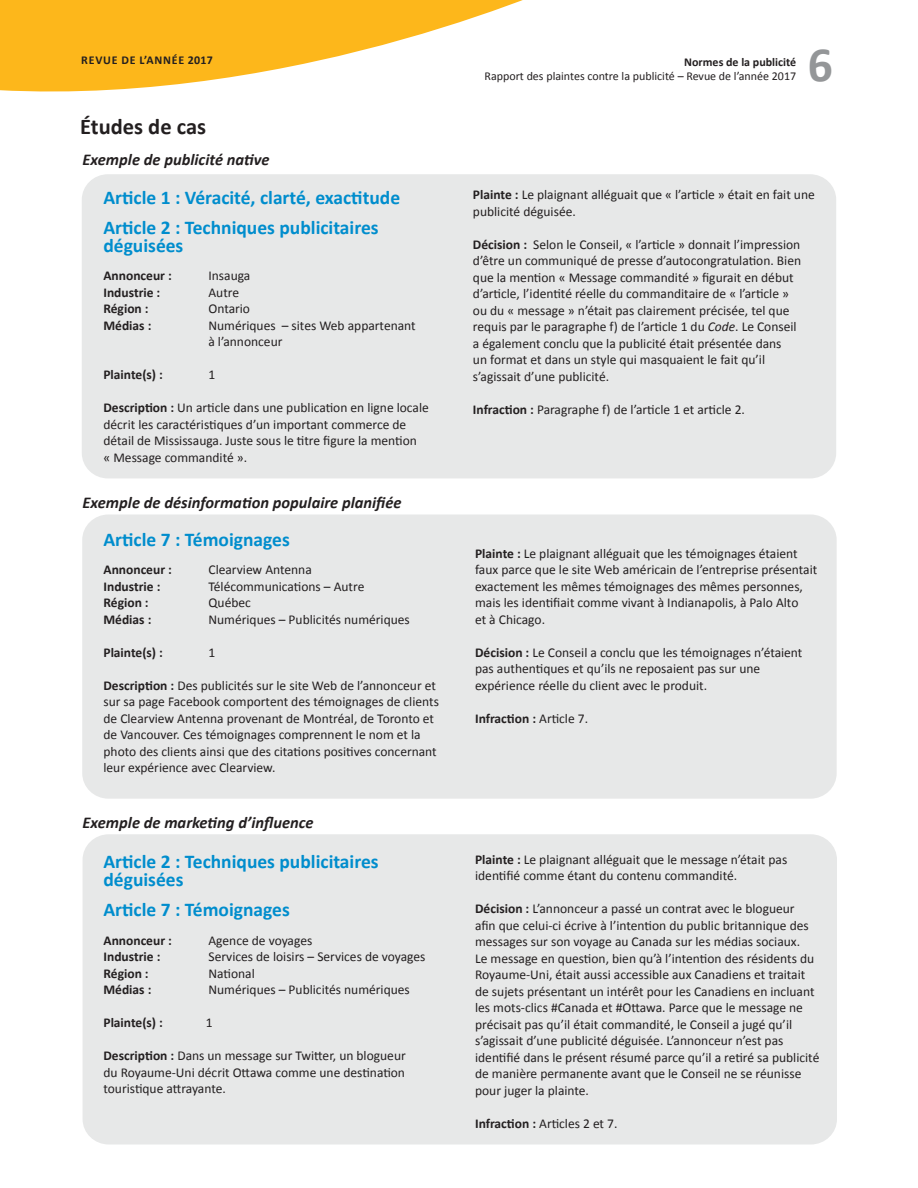
<style>
.page{position:relative;width:918px;height:1188px;background:#fff}
.page>*{position:absolute;margin:0;border:0;box-sizing:border-box;transform-origin:0 0}
.t1{font:700 49.5px "Calibri";color:#949698}
.t2{font:700 22.5px "Calibri";color:#231f20}
.t3{font:700 19.5px/30px "Calibri";color:#008dcd}
.t4{font:italic 700 16.5px "Calibri";color:#231f20}
.t5{font:13.5px/16.5px "Calibri";color:#231f20}
.t6{font:700 13.5px "Calibri";color:#231f20}
.t7{font:12px "Calibri";color:#231f20}
.t8{font:700 12px "Calibri";color:#231f20}
.t9{font:700 12px "Calibri";letter-spacing:.065em;color:#231f20}
.s1{font-weight:700}
.s2{font-style:italic}
.s3{font-weight:400}
</style>
<div class="page">
<svg style="left:0;top:0;width:523px;height:92px;fill:#fdb71b"></svg>
<div style="left:82px;top:174px;width:754px;height:304px;background:#e7e8e8;border-radius:26px"></div>
<div style="left:82px;top:515px;width:755px;height:284px;background:#e7e8e8;border-radius:26px"></div>
<div style="left:83px;top:834px;width:754px;height:311px;background:#e7e8e8;border-radius:26px"></div>
<p class="t9" style="left:81px;top:52px;width:133px">REVUE DE L’ANNÉE 2017</p>
<h2 class="t2" style="left:80px;top:112px;width:127px">Études de cas</h2>
<p class="t4" style="left:83px;top:150px;width:189px">Exemple de publicité native</p>
<h3 class="t3" style="left:103px;top:182px;width:298px">Article 1 : Véracité, clarté, exactitude<br>Article 2 : Techniques publicitaires</h3>
<h3 class="t3" style="left:103px;top:230px;width:81px">déguisées</h3>
<p class="t6" style="left:103px;top:267px;width:70px">Annonceur :</p>
<p class="t5" style="left:208px;top:267px;width:43px">Insauga</p>
<p class="t6" style="left:103px;top:283px;width:58px">Industrie :</p>
<p class="t5" style="left:208px;top:284px;width:32px">Autre</p>
<p class="t6" style="left:103px;top:300px;width:47px">Région :</p>
<p class="t5" style="left:208px;top:300px;width:43px">Ontario</p>
<p class="t6" style="left:103px;top:316px;width:49px">Médias :</p>
<p class="t5" style="left:208px;top:317px;width:209px">Numériques – sites Web appartenant à l’annonceur</p>
<p class="t6" style="left:103px;top:366px;width:61px">Plainte(s) :</p>
<p class="t5" style="left:208px;top:366px;width:8px">1</p>
<p class="t5" style="left:103px;top:399px;width:327px"><span class="s1">Description :</span> Un article dans une publication en ligne locale décrit les caractéristiques d’un important commerce de détail de Mississauga. Juste sous le titre figure la mention<br>« Message commandité ».</p>
<p class="t4" style="left:83px;top:492px;width:321px">Exemple de désinformation populaire planifiée</p>
<h3 class="t3" style="left:103px;top:524px;width:188px">Article 7 : Témoignages</h3>
<p class="t6" style="left:103px;top:561px;width:70px">Annonceur :</p>
<p class="t5" style="left:208px;top:562px;width:105px">Clearview Antenna</p>
<p class="t6" style="left:103px;top:578px;width:58px">Industrie :</p>
<p class="t5" style="left:208px;top:578px;width:157px">Télécommunications – Autre</p>
<p class="t6" style="left:103px;top:594px;width:47px">Région :</p>
<p class="t5" style="left:208px;top:595px;width:44px">Québec</p>
<p class="t6" style="left:103px;top:611px;width:49px">Médias :</p>
<p class="t5" style="left:208px;top:611px;width:203px">Numériques – Publicités numériques</p>
<p class="t6" style="left:103px;top:644px;width:61px">Plainte(s) :</p>
<p class="t5" style="left:208px;top:644px;width:8px">1</p>
<p class="t5" style="left:103px;top:677px;width:337px"><span class="s1">Description :</span> Des publicités sur le site Web de l’annonceur et sur sa page Facebook comportent des témoignages de clients de Clearview Antenna provenant de Montréal, de Toronto et de Vancouver. Ces témoignages comprennent le nom et la photo des clients ainsi que des citations positives concernant leur expérience avec Clearview.</p>
<p class="t4" style="left:83px;top:812px;width:233px">Exemple de marketing d’influence</p>
<h3 class="t3" style="left:103px;top:853px;width:277px;line-height:18px">Article 2 : Techniques publicitaires déguisées</h3>
<h3 class="t3" style="left:103px;top:895px;width:188px">Article 7 : Témoignages</h3>
<p class="t6" style="left:103px;top:932px;width:70px">Annonceur :</p>
<p class="t5" style="left:208px;top:932px;width:105px">Agence de voyages</p>
<p class="t6" style="left:103px;top:948px;width:58px">Industrie :</p>
<p class="t5" style="left:208px;top:949px;width:219px">Services de loisirs – Services de voyages</p>
<p class="t6" style="left:103px;top:965px;width:47px">Région :</p>
<p class="t5" style="left:208px;top:965px;width:48px">National</p>
<p class="t6" style="left:103px;top:981px;width:49px">Médias :</p>
<p class="t5" style="left:208px;top:982px;width:203px">Numériques – Publicités numériques</p>
<p class="t6" style="left:103px;top:1014px;width:61px">Plainte(s) :</p>
<p class="t5" style="left:206px;top:1015px;width:8px">1</p>
<p class="t5" style="left:103px;top:1048px;width:304px;text-align:justify"><span class="s1">Description :</span> Dans un message sur Twitter, un blogueur du Royaume-Uni décrit Ottawa comme une destination touristique attrayante.</p>
<p class="t8" style="left:684px;top:55px;width:113px">Normes de la publicité</p>
<p class="t7" style="left:485px;top:68px;width:313px">Rapport des plaintes contre la publicité – Revue de l’année 2017</p>
<h1 class="t1" style="left:808px;top:33px;width:27px">6</h1>
<p class="t5" style="left:473px;top:186px;width:343px"><span class="s1">Plainte :</span> Le plaignant alléguait que « l’article » était en fait une publicité déguisée.</p>
<p class="t5" style="left:473px;top:236px;width:330px"><span class="s1">Décision :</span> Selon le Conseil, « l’article » donnait l’impression d’être un communiqué de presse d’autocongratulation. Bien que la mention « Message commandité » figurait en début d’article, l’identité réelle du commanditaire de « l’article » ou du « message » n’était pas clairement précisée, tel que requis par le paragraphe f) de l’article 1 du <span class="s2">Code</span>. Le Conseil a également conclu que la publicité était présentée dans<br>un format et dans un style qui masquaient le fait qu’il s’agissait d’une publicité.</p>
<p class="t5" style="left:473px;top:401px;width:274px"><span class="s1">Infraction :</span> Paragraphe f) de l’article 1 et article 2.</p>
<p class="t5" style="left:475px;top:545px;width:344px"><span class="s1">Plainte :</span> Le plaignant alléguait que les témoignages étaient faux parce que le site Web américain de l’entreprise présentait exactement les mêmes témoignages des mêmes personnes, mais les identifiait comme vivant à Indianapolis, à Palo Alto<br>et à Chicago.</p>
<p class="t5" style="left:475px;top:644px;width:329px"><span class="s1">Décision :</span> Le Conseil a conclu que les témoignages n’étaient pas authentiques et qu’ils ne reposaient pas sur une expérience réelle du client avec le produit.</p>
<p class="t6" style="left:475px;top:710px;width:114px">Infraction : <span class="s3">Article 7.</span></p>
<p class="t5" style="left:475px;top:851px;width:314px"><span class="s1">Plainte :</span> Le plaignant alléguait que le message n’était pas identifié comme étant du contenu commandité.</p>
<p class="t5" style="left:475px;top:901px;width:346px"><span class="s1">Décision :</span> L’annonceur a passé un contrat avec le blogueur<br>afin que celui-ci écrive à l’intention du public britannique des messages sur son voyage au Canada sur les médias sociaux.<br>Le message en question, bien qu’à l’intention des résidents du Royaume-Uni, était aussi accessible aux Canadiens et traitait de sujets présentant un intérêt pour les Canadiens en incluant les mots-clics #Canada et #Ottawa. Parce que le message ne précisait pas qu’il était commandité, le Conseil a jugé qu’il s’agissait d’une publicité déguisée. L’annonceur n’est pas identifié dans le présent résumé parce qu’il a retiré sa publicité de manière permanente avant que le Conseil ne se réunisse pour juger la plainte.</p>
<p class="t5" style="left:475px;top:1115px;width:144px"><span class="s1">Infraction :</span> Articles 2 et 7.</p>
</div>
